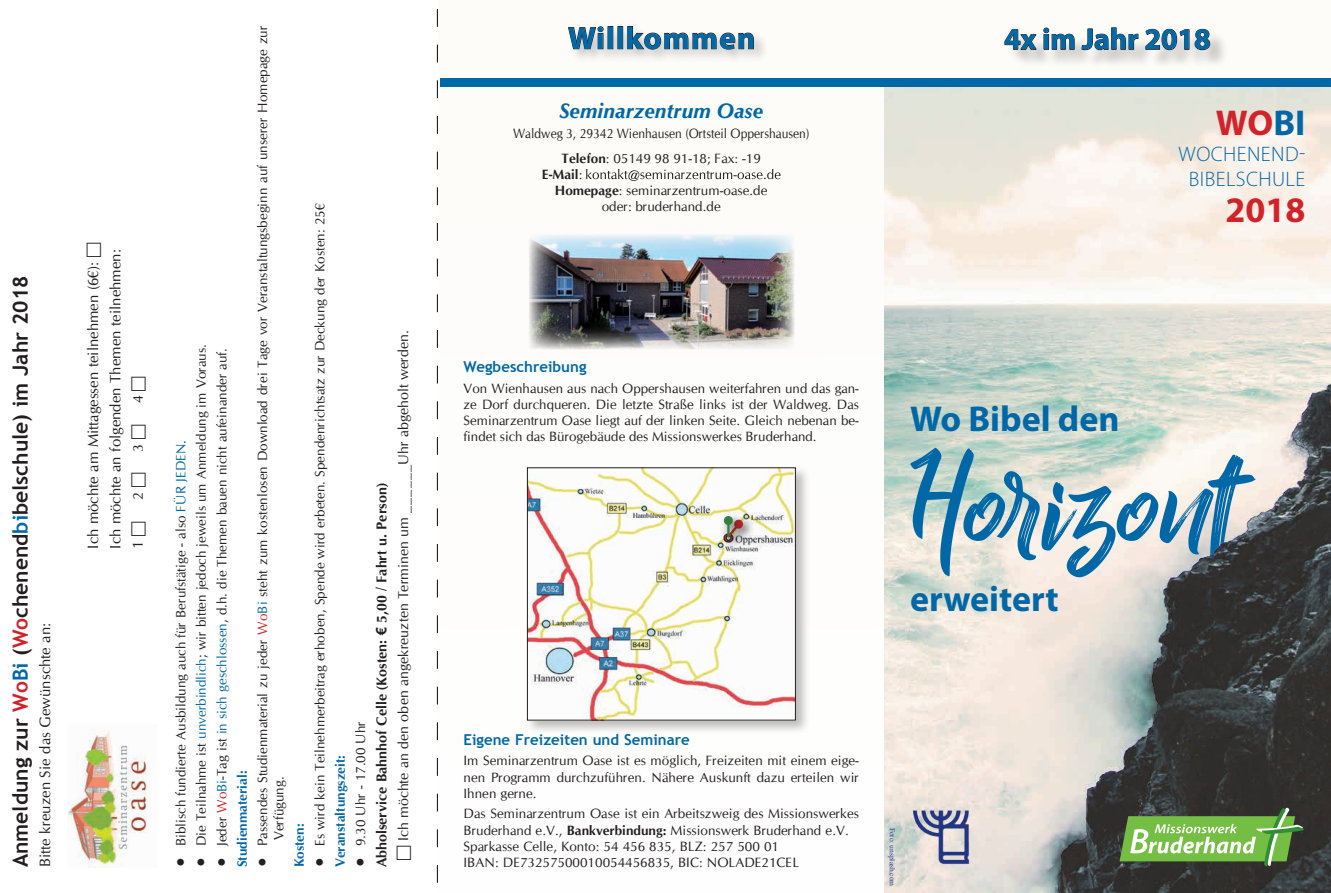
<style>
.page{position:relative;width:1331px;height:893px;background:#fff}
.page>*{position:absolute;margin:0;border:0;box-sizing:border-box;transform-origin:0 0}
.t1{font:135px "Billy Ohio";color:#0068a6}
.t2{font:700 36px "Myriad Pro";color:#0068a6}
.t3{font:700 36px "Myriad Pro";color:#d1232a}
.t4{font:700 31.35px "Myriad Pro";letter-spacing:.04em;color:#0068a6}
.t5{font:700 30.3px "Myriad Pro";color:#0068a6}
.t6{font:700 21px "Trebuchet MS";color:#231f20}
.t7{font:300 21px/25.2px "Myriad Pro";letter-spacing:.02em;color:#0068a6;text-align:center}
.t8{font:italic 700 21px "Cg Omega";color:#0068a6}
.t9{font:15px/22.2px "Cg Omega";color:#231f20}
.t10{font:700 15px "Trebuchet MS";color:#0068a6}
.t11{font:14.25px/21.3px "Cg Omega";letter-spacing:.005em;color:#231f20}
.t12{font:13.5px/16.2px "Cg Omega";color:#231f20}
.t13{font:13.5px/24.8px "Cg Omega";color:#231f20;text-align:center;scale:.9 1}
.t14{font:700 13.5px "Cg Omega";color:#231f20}
.t15{font:700 13.5px "Cg Omega";color:#0068a6}
.t16{font:7.5px "Times New Roman";color:#253f8e}
.s1{color:#d1232a}
.s2{color:#0068a6}
.s3{font-family:"Times New Roman"}
.s4{font-weight:700;color:#0068a6}
.s5{font-weight:700}
.s6{font-family:"Arial";font-weight:700}
.s7{font-weight:400}
</style>
<div class="page">
<div style="left:439px;top:79px;width:451px;height:814px;background:#fdfcf9"></div>
<img style="left:884px;top:87px;width:447px;height:806px">
<div style="left:525px;top:465px;width:285px;height:270px;background:#231f20;opacity:.3"></div>
<img style="left:529px;top:469px;width:265px;height:249px">
<div style="left:527px;top:467px;width:269px;height:253px;border:1px solid #231f20"></div>
<div style="left:724px;top:516px;width:31px;height:33px;background:#231f20;opacity:.75"></div>
<div style="left:720px;top:512px;width:25px;height:37px;background:#231f20;opacity:.75"></div>
<svg style="left:723px;top:515px;width:21px;height:25px"></svg>
<img style="left:529px;top:234px;width:265px;height:115px">
<svg style="left:586px;top:169px;width:194px;height:12px"></svg>
<div style="left:439px;top:0;width:892px;height:79px;background:#fdfcf9"></div>
<div style="left:567px;top:24px;width:201px;height:40px;background:#231f20;opacity:.3"></div>
<svg style="left:568px;top:26px;width:36px;height:23px"></svg>
<div style="left:618px;top:27px;width:5px;height:22px;border:1px solid #231f20"></div>
<svg style="left:627px;top:26px;width:127px;height:24px"></svg>
<div style="left:1007px;top:30px;width:221px;height:38px;background:#231f20;opacity:.3"></div>
<svg style="left:1004px;top:29px;width:33px;height:21px"></svg>
<svg style="left:1043px;top:27px;width:32px;height:23px"></svg>
<svg style="left:1081px;top:27px;width:58px;height:23px"></svg>
<svg style="left:1145px;top:29px;width:65px;height:21px"></svg>
<div style="left:440px;top:79px;width:891px;height:8px;background:#0068a6"></div>
<img style="left:67px;top:728px;width:80px;height:139px">
<svg style="left:437px;top:9px;width:1px;height:874px"></svg>
<img style="left:910px;top:806px;width:61px;height:61px">
<img style="left:1046px;top:380px;width:285px;height:513px">
<svg style="left:1119px;top:806px;width:186px;height:61px;background:#6f9856"></svg>
<h3 class="t6" style="left:7px;top:867px;width:593px;rotate:-90deg">Anmeldung zur <span class="s1">Wo</span><span class="s2">Bi</span> (<span class="s1">Wo</span>chenend<span class="s2">bi</span>belschule) im Jahr 2018</h3>
<p class="t9" style="left:34px;top:867px;width:246px;rotate:-90deg">Bitte kreuzen Sie das Gewünschte an:</p>
<p class="t9" style="left:82px;top:549px;width:301px;rotate:-90deg">Ich möchte am Mittagessen teilnehmen (6<span class="s3">€</span>):<br>Ich möchte an folgenden Themen teilnehmen:<br>1</p>
<p class="t11" style="left:127px;top:403px;width:9px;rotate:-90deg">4</p>
<p class="t11" style="left:127px;top:452px;width:9px;rotate:-90deg">3</p>
<p class="t11" style="left:127px;top:500px;width:9px;rotate:-90deg">2</p>
<p class="t12" style="left:193px;top:867px;width:524px;rotate:-90deg">• Die Teilnahme ist <span class="s2">unverbindlich</span>; wir bitten jedoch jeweils um Anmeldung im Voraus.</p>
<p class="t12" style="left:212px;top:867px;width:521px;line-height:20.4px;rotate:-90deg">• Jeder <span class="s1">Wo</span><span class="s2">Bi</span>-Tag ist <span class="s2">in sich geschlossen</span>, d.h. die Themen bauen nicht aufeinander auf.<br><span class="s4">Studienmaterial:</span></p>
<p class="t12" style="left:173px;top:867px;width:429px;rotate:-90deg">• Biblisch fundierte Ausbildung auch für Berufstätige - also <span class="s2">FÜR JEDEN</span>.</p>
<p class="t12" style="left:255px;top:840px;width:816px;text-indent:-27px;rotate:-90deg">• Passendes Studienmaterial zu jeder <span class="s1">Wo</span><span class="s2">Bi</span> steht zum kostenlosen Download drei Tage vor Veranstaltungsbeginn auf unserer Homepage zur<br>Verfügung.</p>
<p class="t15" style="left:291px;top:867px;width:45px;rotate:-90deg">Kosten:</p>
<p class="t12" style="left:310px;top:867px;width:666px;line-height:20.4px;rotate:-90deg">• Es wird kein Teilnehmerbeitrag erhoben, Spende wird erbeten. Spendenrichtsatz zur Deckung der Kosten: 25<span class="s3">€<br></span><span class="s4">Veranstaltungszeit:</span></p>
<p class="t12" style="left:353px;top:867px;width:148px;rotate:-90deg">• 9.30 Uhr - 17.00 Uhr</p>
<p class="t11" style="left:371px;top:841px;width:513px;text-indent:-26px;rotate:-90deg"><span class="s5">Abholservice Bahnhof Celle (Kosten:</span> <span class="s6">€</span> <span class="s5">5,00 / Fahrt u. Person)<br></span>Ich möchte an den oben angekreuzten Terminen um ______Uhr abgeholt werden.</p>
<h3 class="t4" style="left:568px;top:18px;width:189px">Willkommen</h3>
<h3 class="t5" style="left:1004px;top:19px;width:208px">4x im Jahr 2018</h3>
<h3 class="t8" style="left:559px;top:98px;width:206px">Seminarzentrum Oase</h3>
<p class="t13" style="left:513px;top:121px;width:331px">Waldweg 3, 29342 Wienhausen (Ortsteil Oppershausen)<br><span class="s5">Telefon</span>: 05149 98 91-18; Fax: -19</p>
<p class="t14" style="left:542px;top:167px;width:42px">E-Mail<span class="s7">:</span></p>
<p class="t12" style="left:555px;top:183px;width:214px"><span class="s5">Homepage</span>: seminarzentrum-oase.de</p>
<p class="t12" style="left:602px;top:199px;width:121px">oder: bruderhand.de</p>
<h2 class="t3" style="left:1216px;top:100px;width:91px">WO<span class="s2">BI</span></h2>
<h3 class="t7" style="left:1179px;top:141px;width:128px">WOCHENEND-<br>BIBELSCHULE</h3>
<h2 class="t3" style="left:1225px;top:186px;width:81px">2018</h2>
<p class="t10" style="left:463px;top:358px;width:125px">Wegbeschreibung</p>
<p class="t12" style="left:463px;top:380px;width:397px;text-align:justify">Von Wienhausen aus nach Oppershausen weiterfahren und das gan&shy;ze Dorf durchqueren. Die letzte Straße links ist der Waldweg. Das Seminarzentrum Oase liegt auf der linken Seite. Gleich nebenan be&shy;findet sich das Bürogebäude des Missionswerkes Bruderhand.</p>
<h2 class="t2" style="left:910px;top:396px;width:211px">Wo Bibel den</h2>
<h1 class="t1" style="left:910px;top:421px;width:326px">Horizont</h1>
<h2 class="t2" style="left:910px;top:576px;width:150px">erweitert</h2>
<p class="t10" style="left:463px;top:730px;width:228px">Eigene Freizeiten und Seminare</p>
<p class="t12" style="left:463px;top:753px;width:397px;text-align:justify">Im Seminarzentrum Oase ist es möglich, Freizeiten mit einem eige&shy;nen Programm durchzuführen. Nähere Auskunft dazu erteilen wir Ihnen gerne.</p>
<p class="t12" style="left:463px;top:806px;width:397px">Das Seminarzentrum Oase ist ein Arbeitszweig des Missionswerkes Bruderhand e.V., <span class="s5">Bankverbindung:</span> Missionswerk Bruderhand e.V.<br>Sparkasse Celle, Konto: 54 456 835, BLZ: 257 500 01<br>IBAN: DE73257500010054456835, BIC: NOLADE21CEL</p>
<p class="t16" style="left:898px;top:827px;width:60px;rotate:90deg">Foto: unsplash.com</p>
</div>
